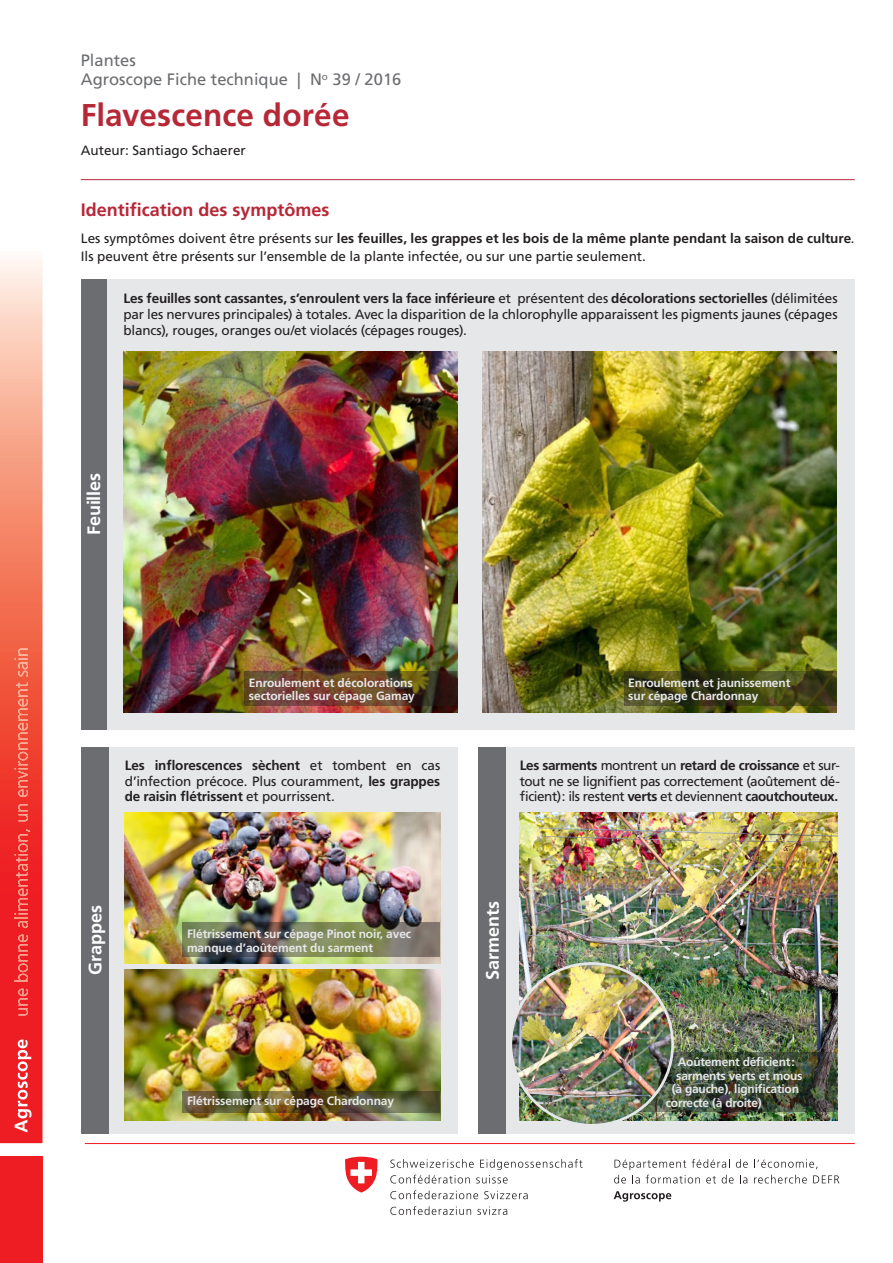
<style>
.page{position:relative;width:893px;height:1263px;background:#fff}
.page>*{position:absolute;margin:0;border:0;box-sizing:border-box;transform-origin:0 0}
.Haupttitel{font:700 31.5px "Frutiger LT Std";letter-spacing:.005em;color:#b72837}
._2__Titel_rot{font:700 18px "Frutiger LT Std";color:#b72837}
._2__Titel_rot-2{font:700 18px "Frutiger LT Std";color:#fff}
.t1{font:16.5px "Frutiger LT Std";color:#6c6d70}
.Lauftext__Blocksatz{font:13.5px/15.8px "Frutiger LT Std";letter-spacing:-.01em;color:#231f20;text-align:justify}
.t2{font:700 12px/13.5px "Frutiger LT Std";letter-spacing:-.01em;color:#e6e7e9}
.s1{font-weight:700}
</style>
<div class="page">
<div style="left:81px;top:279px;width:774px;height:450px;background:#e6e7e9"></div>
<hr style="left:85px;top:1143px;width:770px;height:1px;background:#ee1d23">
<svg style="left:0;top:258px;width:43px;height:885px;background:#f36d5f"></svg>
<svg style="left:15px;top:1039px;width:17px;height:93px"></svg>
<svg style="left:18px;top:988px;width:10px;height:27px"></svg>
<svg style="left:14px;top:934px;width:14px;height:47px"></svg>
<svg style="left:14px;top:829px;width:16px;height:99px;background:#f04441"></svg>
<svg style="left:18px;top:804px;width:10px;height:17px"></svg>
<svg style="left:15px;top:682px;width:13px;height:115px"></svg>
<svg style="left:15px;top:648px;width:13px;height:28px"></svg>
<div style="left:0;top:1157px;width:43px;height:106px;background:#ee1d23"></div>
<svg style="left:754px;top:1159px;width:64px;height:10px"></svg>
<svg style="left:614px;top:1159px;width:134px;height:24px"></svg>
<svg style="left:754px;top:1175px;width:53px;height:8px"></svg>
<svg style="left:813px;top:1175px;width:26px;height:8px"></svg>
<svg style="left:614px;top:1191px;width:57px;height:11px"></svg>
<svg style="left:390px;top:1159px;width:193px;height:24px"></svg>
<svg style="left:390px;top:1190px;width:88px;height:9px"></svg>
<svg style="left:484px;top:1191px;width:44px;height:8px"></svg>
<svg style="left:390px;top:1206px;width:81px;height:9px"></svg>
<svg style="left:477px;top:1206px;width:30px;height:9px"></svg>
<svg style="left:345px;top:1157px;width:33px;height:35px"></svg>
<hr style="left:81px;top:179px;width:774px;height:1px;background:#b72837">
<div style="left:81px;top:747px;width:376px;height:386px;background:#e6e7e9"></div>
<div style="left:81px;top:747px;width:27px;height:386px;background:#6c6d70"></div>
<div style="left:478px;top:747px;width:377px;height:386px;background:#e6e7e9"></div>
<div style="left:478px;top:747px;width:28px;height:386px;background:#6c6d70"></div>
<img style="left:123px;top:351px;width:334px;height:362px">
<img style="left:482px;top:351px;width:355px;height:362px">
<img style="left:125px;top:812px;width:315px;height:151px">
<img style="left:125px;top:969px;width:315px;height:151px">
<div style="left:81px;top:279px;width:25px;height:450px;background:#6c6d70"></div>
<img style="left:520px;top:812px;width:318px;height:308px">
<img style="left:245px;top:672px;width:212px;height:34px">
<img style="left:183px;top:1091px;width:257px;height:21px">
<img style="left:638px;top:1052px;width:199px;height:59px">
<svg style="left:624px;top:672px;width:213px;height:34px;background:#3e4017"></svg>
<svg style="left:183px;top:922px;width:257px;height:34px;background:#6d7057"></svg>
<img style="left:511px;top:963px;width:162px;height:162px;border-radius:81px">
<div style="left:509px;top:962px;width:165px;height:164px;border:3px solid #e6e7e9;border-radius:50%"></div>
<img style="left:648px;top:863px;width:97px;height:98px">
<p class="t1" style="left:81px;top:50px;width:57px">Plantes</p>
<p class="t1" style="left:81px;top:70px;width:322px">Agroscope Fiche technique | N<sup>o</sup> 39 / 2016</p>
<p class="Haupttitel" style="left:81px;top:97px;width:270px">Flavescence dorée</p>
<p class="Lauftext__Blocksatz" style="left:81px;top:142px;width:167px">Auteur: Santiago Schaerer</p>
<p class="_2__Titel_rot" style="left:81px;top:199px;width:250px">Identification des symptômes</p>
<p class="Lauftext__Blocksatz" style="left:81px;top:229px;width:775px;line-height:18px">Les symptômes doivent être présents sur <span class="s1">les feuilles, les grappes et les bois de la même plante pendant la saison de culture</span>.<br>Ils peuvent être présents sur l’ensemble de la plante infectée, ou sur une partie seulement.</p>
<p class="Lauftext__Blocksatz" style="left:123px;top:291px;width:716px"><span class="s1">Les feuilles sont cassantes, s’enroulent vers la face inférieure</span> et présentent des <span class="s1">décolorations sectorielles</span> (délimitées par les nervures principales) à totales. Avec la disparition de la chlorophylle apparaissent les pigments jaunes (cépages blancs), rouges, oranges ou/et violacés (cépages rouges).</p>
<p class="_2__Titel_rot-2" style="left:83px;top:535px;width:64px;rotate:-90deg">Feuilles</p>
<p class="t2" style="left:249px;top:676px;width:168px">Enroulement et décolorations sectorielles sur cépage Gamay</p>
<p class="t2" style="left:628px;top:676px;width:164px">Enroulement et jaunissement sur cépage Chardonnay</p>
<p class="Lauftext__Blocksatz" style="left:125px;top:757px;width:317px"><span class="s1">Les inflorescences sèchent</span> et tombent en cas d’infection précoce. Plus couramment, <span class="s1">les grappes de raisin flétrissent</span> et pourrissent.</p>
<p class="Lauftext__Blocksatz" style="left:520px;top:757px;width:321px"><span class="s1">Les sarments</span> montrent un <span class="s1">retard de croissance</span> et sur&shy;tout ne se lignifient pas correctement (aoûtement dé&shy;ficient): ils restent <span class="s1">verts</span> et deviennent <span class="s1">caoutchouteux.</span></p>
<p class="_2__Titel_rot-2" style="left:85px;top:975px;width:71px;rotate:-90deg">Grappes</p>
<p class="_2__Titel_rot-2" style="left:482px;top:980px;width:80px;rotate:-90deg">Sarments</p>
<p class="t2" style="left:187px;top:927px;width:226px">Flétrissement sur cépage Pinot noir, avec manque d’aoûtement du sarment</p>
<p class="t2" style="left:187px;top:1094px;width:209px">Flétrissement sur cépage Chardonnay</p>
<p class="t2" style="left:678px;top:1055px;width:118px">Aoûtement déficient:</p>
<p class="t2" style="left:676px;top:1069px;width:128px">sarments verts et mous</p>
<p class="t2" style="left:672px;top:1082px;width:129px">(à gauche), lignification</p>
<p class="t2" style="left:666px;top:1096px;width:97px">correcte (à droite)</p>
</div>
